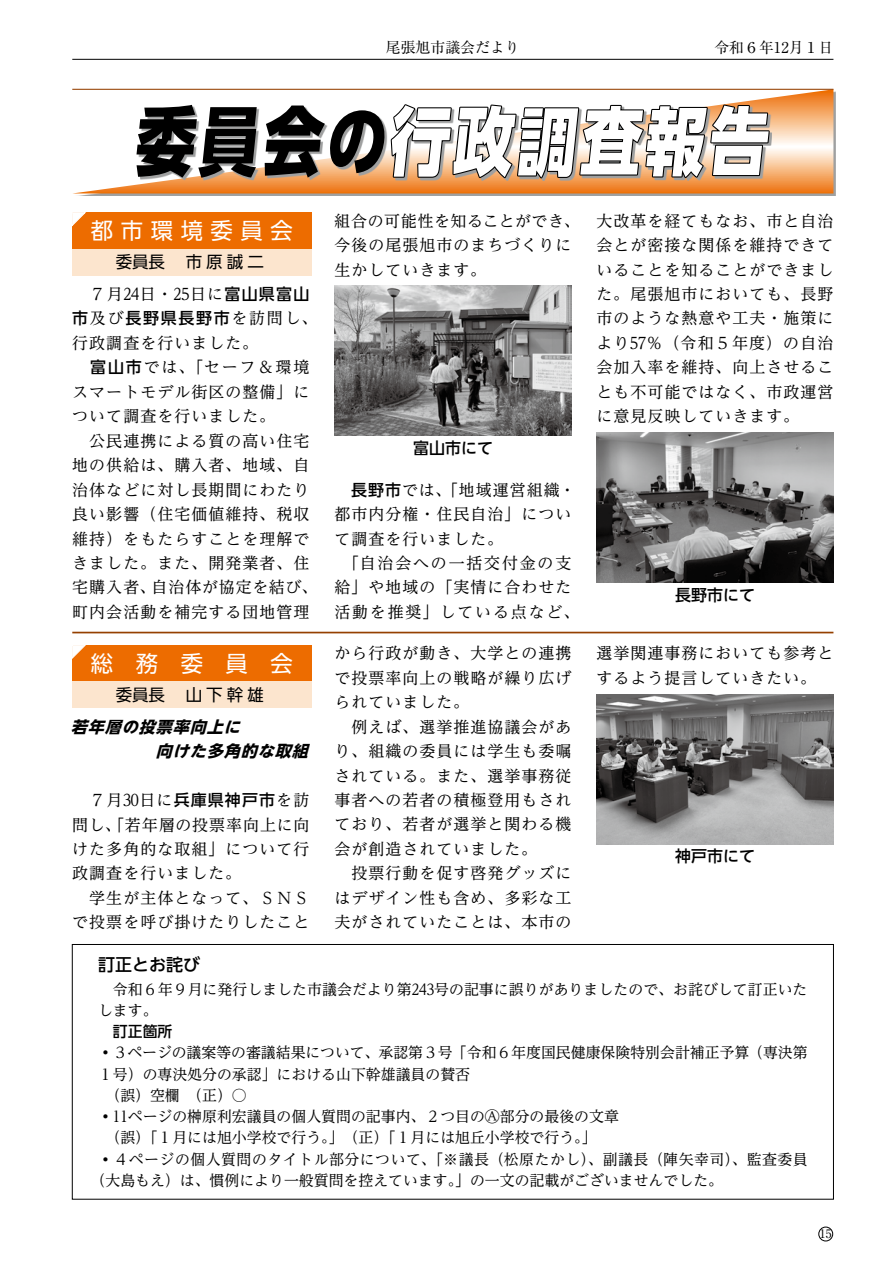
<style>
.page{position:relative;width:893px;height:1263px;background:#fff}
.page>*{position:absolute;margin:0;border:0;box-sizing:border-box;transform-origin:0 0}
.t1{font:800 74.4px "UD Shin Go Pr 6";color:#000;scale:.8 1}
.t2{font:22.35px "UD Shin Go Pr 6";letter-spacing:.34em;color:#fff}
.t3{font:500 16.95px "UD Shin Go NT Pr 6";color:#000}
.t4{font:16.5px "UD Shin Go NT Pr 6";letter-spacing:.25em;color:#000}
.t5{font:15.9px/24.5px "UD Reimin Pr 6";letter-spacing:.065em;color:#000}
.t6{font:500 15.9px "UD Shin Go NT Pr 6";color:#000}
.t7{font:italic 700 15.9px/24.5px "UD Shin Go NT Pr 6";color:#000}
.t8{font:15.9px "UD Reimin Pr 6";letter-spacing:.04em;color:#000}
.t9{font:14.85px/21.3px "UD Reimin Pr 6";color:#000}
.t10{font:14.85px "UD Reimin Pr 6";letter-spacing:.035em;color:#000}
.t11{font:14.85px "Ryumin Pr 6";color:#000}
.t12{font:500 14.85px "UD Shin Go NT Pr 6";color:#000}
.t13{font:11.7px "Ryumin Pr 6";color:#000}
.s1{font-family:"UD Shin Go NT Pr 6";font-weight:500}
.s2{font-family:"UD Reimin Pr 6";font-weight:400}
</style>
<div class="page">
<svg style="left:74px;top:91px;width:762px;height:105px;background:#ad9b8b"></svg>
<svg style="left:74px;top:90px;width:759px;height:103px"></svg>
<svg style="left:139px;top:106px;width:633px;height:75px;fill:#9fa0a0"></svg>
<hr style="left:72px;top:89px;width:761px;height:1px;background:#954000">
<div style="left:72px;top:213px;width:239px;height:36px;background:#ed6c00"></div>
<div style="left:72px;top:249px;width:239px;height:26px;background:#fce5ce"></div>
<img style="left:334px;top:286px;width:238px;height:150px">
<img style="left:596px;top:433px;width:238px;height:150px">
<svg style="left:72px;top:212px;width:14px;height:14px"></svg>
<div style="left:72px;top:645px;width:239px;height:36px;background:#ed6c00"></div>
<div style="left:72px;top:681px;width:239px;height:27px;background:#fce5ce"></div>
<img style="left:596px;top:694px;width:238px;height:150px">
<svg style="left:72px;top:645px;width:14px;height:14px"></svg>
<hr style="left:72px;top:632px;width:761px;height:1px;background:#954000">
<div style="left:72px;top:944px;width:762px;height:255px;border:1px solid #000"></div>
<div style="left:819px;top:1227px;width:14px;height:14px;border:1px solid #000;border-radius:50%"></div>
<hr style="left:72px;top:59px;width:761px;height:1px;background:#000">
<p class="t11" style="left:386px;top:36px;width:135px">尾張旭市議会だより</p>
<p class="t11" style="left:714px;top:36px;width:121px">令和6年12月1日</p>
<h1 class="t1" style="left:133px;top:80px;width:808px">委員会の行政調査報告</h1>
<h2 class="t2" style="left:91px;top:213px;width:203px">都市環境委員会</h2>
<p class="t4" style="left:116px;top:249px;width:150px">委員長　市原誠二</p>
<p class="t8" style="left:90px;top:281px;width:221px">７月24日・25日に<span class="s1">富山県富山</span></p>
<p class="t6" style="left:72px;top:305px;width:247px">市<span class="s2">及び</span>長野県長野市<span class="s2">を訪問し、</span></p>
<p class="t5" style="left:72px;top:330px;width:187px">行政調査を行いました。</p>
<p class="t5" style="left:90px;top:355px;width:221px"><span class="s1">富山市</span>では、「セーフ＆環境</p>
<p class="t5" style="left:72px;top:379px;width:239px">スマートモデル街区の整備」に</p>
<p class="t5" style="left:72px;top:403px;width:204px">ついて調査を行いました。</p>
<p class="t5" style="left:72px;top:428px;width:239px">　公民連携による質の高い住宅</p>
<p class="t5" style="left:72px;top:452px;width:239px">地の供給は、購入者、地域、自</p>
<p class="t5" style="left:72px;top:477px;width:239px">治体などに対し長期間にわたり</p>
<p class="t5" style="left:72px;top:501px;width:239px">良い影響（住宅価値維持、税収</p>
<p class="t5" style="left:72px;top:526px;width:239px">維持）をもたらすことを理解で</p>
<p class="t5" style="left:72px;top:550px;width:239px">きました。また、開発業者、住</p>
<p class="t5" style="left:72px;top:575px;width:247px">宅購入者、自治体が協定を結び、</p>
<p class="t5" style="left:72px;top:599px;width:239px">町内会活動を補完する団地管理</p>
<h2 class="t2" style="left:91px;top:645px;width:203px">総務委員会</h2>
<p class="t4" style="left:116px;top:681px;width:150px">委員長　山下幹雄</p>
<p class="t7" style="left:156px;top:714px;width:160px;text-indent:-85px">若年層の投票率向上に<br>向けた多角的な取組</p>
<p class="t5" style="left:72px;top:787px;width:239px;text-indent:17px">７月30日に<span class="s1">兵庫県神戸市</span>を訪問し、「若年層の投票率向上に向けた多角的な取組」について行政調査を行いました。<br>　学生が主体となって、ＳＮＳで投票を呼び掛けたりしたこと</p>
<p class="t5" style="left:334px;top:208px;width:247px">組合の可能性を知ることができ、今後の尾張旭市のまちづくりに生かしていきます。</p>
<p class="t6" style="left:413px;top:435px;width:81px">富山市にて</p>
<p class="t5" style="left:334px;top:477px;width:246px;text-indent:17px"><span class="s1">長野市</span>では、「地域運営組織・都市内分権・住民自治」について調査を行いました。<br>　「自治会への一括交付金の支給」や地域の「実情に合わせた活動を推奨」している点など、</p>
<p class="t5" style="left:596px;top:208px;width:239px;text-align:justify">大改革を経てもなお、市と自治会とが密接な関係を維持できていることを知ることができました。尾張旭市においても、長野市のような熱意や工夫・施策により57％（令和５年度）の自治会加入率を維持、向上させることも不可能ではなく、市政運営に意見反映していきます。</p>
<p class="t6" style="left:675px;top:582px;width:81px">長野市にて</p>
<p class="t5" style="left:334px;top:641px;width:239px">から行政が動き、大学との連携で投票率向上の戦略が繰り広げられていました。<br>　例えば、選挙推進協議会があり、組織の委員には学生も委嘱されている。また、選挙事務従事者への若者の積極登用もされており、若者が選挙と関わる機会が創造されていました。<br>　投票行動を促す啓発グッズにはデザイン性も含め、多彩な工夫がされていたことは、本市の</p>
<p class="t5" style="left:596px;top:640px;width:239px">選挙関連事務においても参考とするよう提言していきたい。</p>
<p class="t6" style="left:675px;top:843px;width:81px">神戸市にて</p>
<p class="t3" style="left:98px;top:951px;width:104px">訂正とお詫び</p>
<p class="t9" style="left:98px;top:978px;width:711px">　令和６年９月に発行しました市議会だより第243号の記事に誤りがありましたので、お詫びして訂正いたします。</p>
<p class="t12" style="left:98px;top:1019px;width:76px">　訂正箇所</p>
<p class="t9" style="left:98px;top:1042px;width:711px">◦３ページの議案等の審議結果について、承認第３号「令和６年度国民健康保険特別会計補正予算（専決第</p>
<p class="t9" style="left:98px;top:1063px;width:374px">１号）の専決処分の承認」における山下幹雄議員の賛否</p>
<p class="t9" style="left:98px;top:1084px;width:150px">　（誤）空欄　（正）○</p>
<p class="t9" style="left:98px;top:1105px;width:522px">◦11ページの榊原利宏議員の個人質問の記事内、２つ目のⒶ部分の最後の文章</p>
<p class="t9" style="left:98px;top:1127px;width:500px">　（誤）「１月には旭小学校で行う。」　（正）「１月には旭丘小学校で行う。」</p>
<p class="t10" style="left:98px;top:1147px;width:711px">◦４ページの個人質問のタイトル部分について、「※議長（松原たかし）、副議長（陣矢幸司）、監査委員</p>
<p class="t9" style="left:91px;top:1169px;width:634px">（大島もえ）は、慣例により一般質問を控えています。」の一文の記載がございませんでした。</p>
<p class="t13" style="left:820px;top:1224px;width:13px">15</p>
</div>
